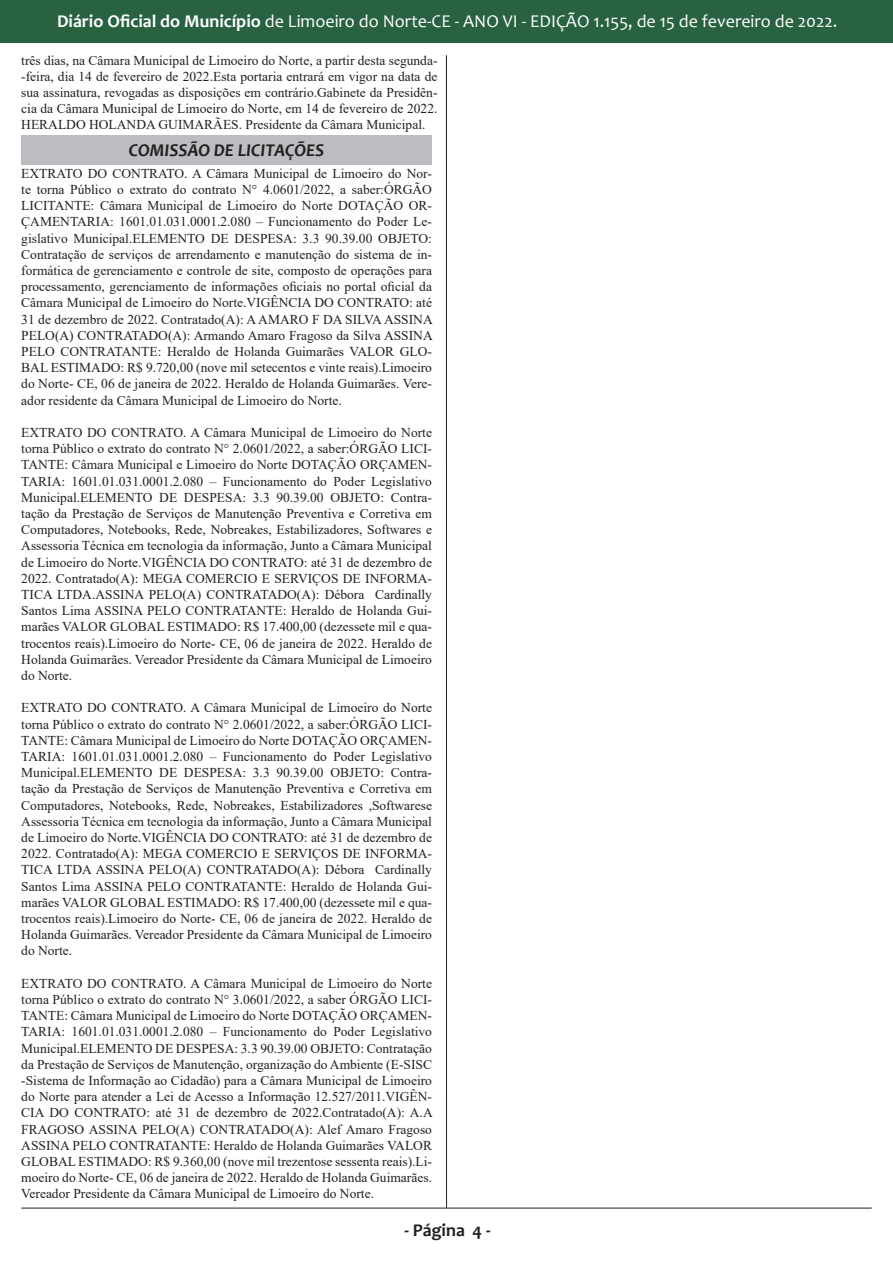
<style>
.page{position:relative;width:893px;height:1263px;background:#fff}
.page>*{position:absolute;margin:0;border:0;box-sizing:border-box;transform-origin:0 0}
.t1{font:18px "Candara";color:#fff}
.t2{font:italic 700 18px "Candara";color:#231f20}
.t3{font:700 18px "Candara";color:#231f20}
.t4{font:13.5px/16.2px "Times New Roman";color:#231f20;text-align:justify}
.s1{font-weight:700}
</style>
<div class="page">
<div style="left:0;top:0;width:893px;height:42px;background:#286240"></div>
<hr style="left:446px;top:55px;width:1px;height:1153px;background:#231f20">
<hr style="left:21px;top:1208px;width:851px;height:1px;background:#231f20">
<div style="left:21px;top:135px;width:411px;height:29px;background:#bcbdc0"></div>
<h1 class="t1" style="left:57px;top:10px;width:782px"><span class="s1">Diário Oficial do Município</span> de Limoeiro do Norte-CE - ANO VI - EDIÇÃO 1.155, de 15 de fevereiro de 2022.</h1>
<p class="t4" style="left:21px;top:52px;width:418px">três dias, na Câmara Municipal de Limoeiro do Norte, a partir desta segunda--feira, dia 14 de fevereiro de 2022.Esta portaria entrará em vigor na data de sua assinatura, revogadas as disposições em contrário.Gabinete da Presidên&shy;cia da Câmara Municipal de Limoeiro do Norte, em 14 de fevereiro de 2022.<br>HERALDO HOLANDA GUIMARÃES. Presidente da Câmara Municipal.</p>
<p class="t2" style="left:129px;top:139px;width:197px">COMISSÃO DE LICITAÇÕES</p>
<p class="t4" style="left:21px;top:165px;width:413px">EXTRATO DO CONTRATO. A Câmara Municipal de Limoeiro do Nor&shy;te torna Público o extrato do contrato N° 4.0601/2022, a saber:ÓRGÃO LICITANTE: Câmara Municipal de Limoeiro do Norte DOTAÇÃO OR-ÇAMENTARIA: 1601.01.031.0001.2.080 – Funcionamento do Poder Le&shy;gislativo Municipal.ELEMENTO DE DESPESA: 3.3 90.39.00 OBJETO:<br>Contratação de serviços de arrendamento e manutenção do sistema de in&shy;formática de gerenciamento e controle de site, composto de operações para processamento, gerenciamento de informações oficiais no portal oficial da Câmara Municipal de Limoeiro do Norte.VIGÊNCIA DO CONTRATO: até 31 de dezembro de 2022. Contratado(A): A AMARO F DA SILVA ASSINA PELO(A) CONTRATADO(A): Armando Amaro Fragoso da Silva ASSINA PELO CONTRATANTE: Heraldo de Holanda Guimarães VALOR GLO-BAL ESTIMADO: R$ 9.720,00 (nove mil setecentos e vinte reais).Limoeiro do Norte- CE, 06 de janeira de 2022. Heraldo de Holanda Guimarães. Vere&shy;ador residente da Câmara Municipal de Limoeiro do Norte.</p>
<p class="t4" style="left:21px;top:424px;width:412px">EXTRATO DO CONTRATO. A Câmara Municipal de Limoeiro do Norte torna Público o extrato do contrato N° 2.0601/2022, a saber:ÓRGÃO LICI-TANTE: Câmara Municipal e Limoeiro do Norte DOTAÇÃO ORÇAMEN-TARIA: 1601.01.031.0001.2.080 – Funcionamento do Poder Legislativo Municipal.ELEMENTO DE DESPESA: 3.3 90.39.00 OBJETO: Contra&shy;tação da Prestação de Serviços de Manutenção Preventiva e Corretiva em Computadores, Notebooks, Rede, Nobreakes, Estabilizadores, Softwares e Assessoria Técnica em tecnologia da informação, Junto a Câmara Municipal de Limoeiro do Norte.VIGÊNCIA DO CONTRATO: até 31 de dezembro de 2022. Contratado(A): MEGA COMERCIO E SERVIÇOS DE INFORMA-TICA LTDA.ASSINA PELO(A) CONTRATADO(A): Débora Cardinally Santos Lima ASSINA PELO CONTRATANTE: Heraldo de Holanda Gui&shy;marães VALOR GLOBAL ESTIMADO: R$ 17.400,00 (dezessete mil e qua&shy;trocentos reais).Limoeiro do Norte- CE, 06 de janeira de 2022. Heraldo de Holanda Guimarães. Vereador Presidente da Câmara Municipal de Limoeiro do Norte.</p>
<p class="t4" style="left:21px;top:699px;width:412px">EXTRATO DO CONTRATO. A Câmara Municipal de Limoeiro do Norte torna Público o extrato do contrato N° 2.0601/2022, a saber:ÓRGÃO LICI-TANTE: Câmara Municipal de Limoeiro do Norte DOTAÇÃO ORÇAMEN-TARIA: 1601.01.031.0001.2.080 – Funcionamento do Poder Legislativo Municipal.ELEMENTO DE DESPESA: 3.3 90.39.00 OBJETO: Contra&shy;tação da Prestação de Serviços de Manutenção Preventiva e Corretiva em Computadores, Notebooks, Rede, Nobreakes, Estabilizadores ,Softwarese Assessoria Técnica em tecnologia da informação, Junto a Câmara Municipal de Limoeiro do Norte.VIGÊNCIA DO CONTRATO: até 31 de dezembro de 2022. Contratado(A): MEGA COMERCIO E SERVIÇOS DE INFORMA-TICA LTDA ASSINA PELO(A) CONTRATADO(A): Débora Cardinally Santos Lima ASSINA PELO CONTRATANTE: Heraldo de Holanda Gui&shy;marães VALOR GLOBAL ESTIMADO: R$ 17.400,00 (dezessete mil e qua&shy;trocentos reais).Limoeiro do Norte- CE, 06 de janeira de 2022. Heraldo de Holanda Guimarães. Vereador Presidente da Câmara Municipal de Limoeiro do Norte.</p>
<p class="t4" style="left:21px;top:975px;width:413px">EXTRATO DO CONTRATO. A Câmara Municipal de Limoeiro do Norte torna Público o extrato do contrato N° 3.0601/2022, a saber ÓRGÃO LICI-TANTE: Câmara Municipal de Limoeiro do Norte DOTAÇÃO ORÇAMEN-TARIA: 1601.01.031.0001.2.080 – Funcionamento do Poder Legislativo Municipal.ELEMENTO DE DESPESA: 3.3 90.39.00 OBJETO: Contratação da Prestação de Serviços de Manutenção, organização do Ambiente (E-SISC -Sistema de Informação ao Cidadão) para a Câmara Municipal de Limoeiro do Norte para atender a Lei de Acesso a Informação 12.527/2011.VIGÊN-CIA DO CONTRATO: até 31 de dezembro de 2022.Contratado(A): A.A FRAGOSO ASSINA PELO(A) CONTRATADO(A): Alef Amaro Fragoso ASSINA PELO CONTRATANTE: Heraldo de Holanda Guimarães VALOR GLOBAL ESTIMADO: R$ 9.360,00 (nove mil trezentose sessenta reais).Li&shy;moeiro do Norte- CE, 06 de janeira de 2022. Heraldo de Holanda Guimarães.<br>Vereador Presidente da Câmara Municipal de Limoeiro do Norte.</p>
<h1 class="t3" style="left:404px;top:1219px;width:88px">- Página 4 -</h1>
</div>
